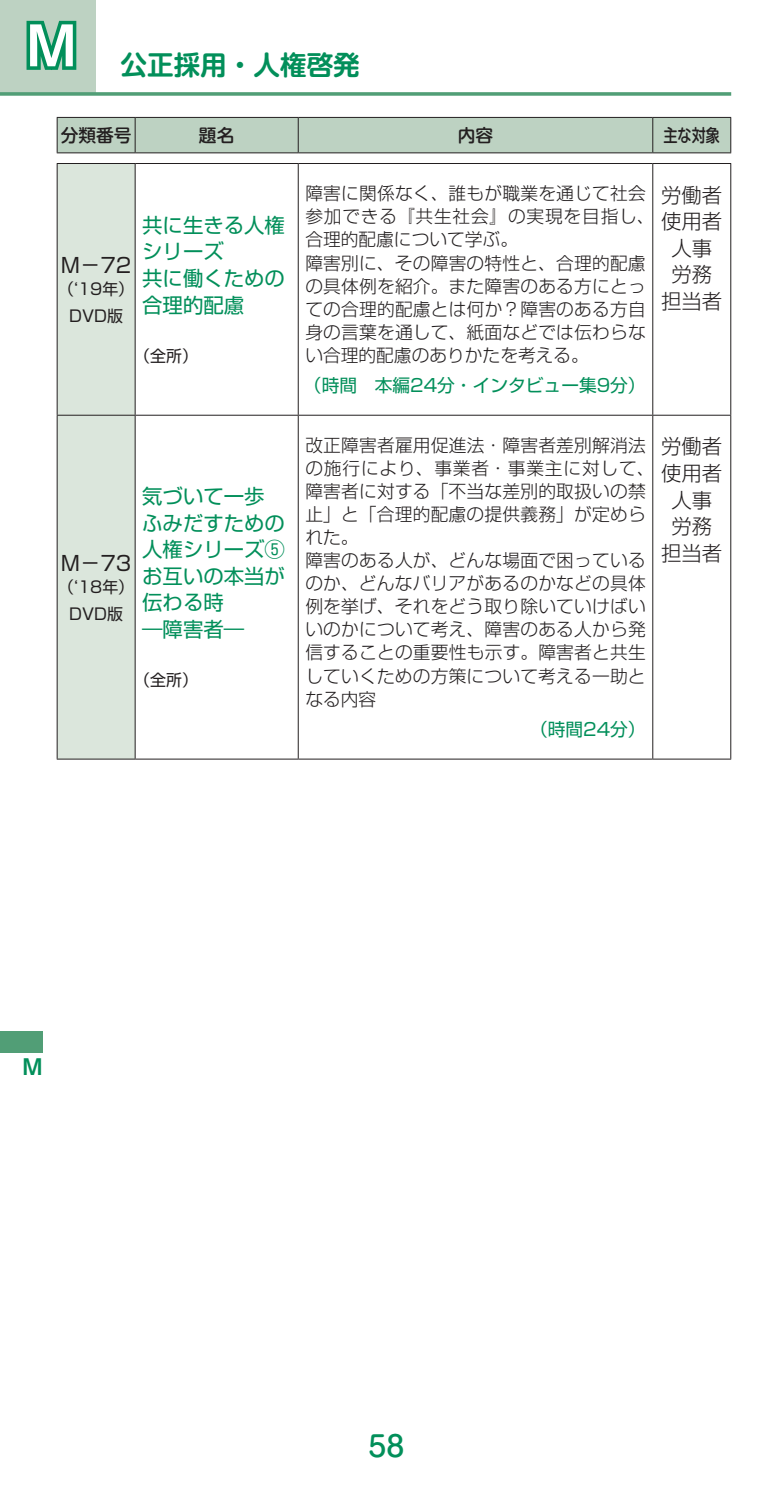
<style>
.page{position:relative;width:780px;height:1489px;background:#fff}
.page>*{position:absolute;margin:0;border:0;box-sizing:border-box;transform-origin:0 0}
.t1{font:500 28.25px "Shin M Go Pr 6";color:#028f5a}
.t2{font:700 26.5px "Shin M Go Pr 6 De";color:#028f5a}
.t3{font:700 21.25px "Shin Go Pr 6 De";color:#028f5a}
.t4{font:20.25px/26.5px "Shin Go Pr 6";color:#028f5a}
.t5{font:300 20.25px/26.5px "Shin Go Pr 6";color:#231f20;text-align:center}
.t6{font:20.25px "Shin Go Pr 6";color:#231f20}
.t7{font:300 17.75px/23px "Shin Go Pr 6";letter-spacing:.01em;color:#231f20}
.t8{font:17.75px "Shin Go Pr 6";color:#028f5a}
.t9{font:500 17.75px "Shin M Go Pr 6";color:#231f20}
.t10{font:500 17.75px "Shin M Go Pr 6";color:#231f20;scale:.8 1}
.t11{font:16px/26.5px "Shin Go Pr 6";color:#231f20;text-align:center}
</style>
<div class="page">
<div style="left:58px;top:118px;width:672px;height:34px;background:#bdd2c2"></div>
<hr style="left:57px;top:117px;width:78px;height:1px;background:#231f20">
<hr style="left:57px;top:118px;width:1px;height:34px;background:#231f20">
<hr style="left:135px;top:117px;width:163px;height:1px;background:#231f20">
<hr style="left:135px;top:118px;width:1px;height:34px;background:#231f20">
<hr style="left:298px;top:117px;width:354px;height:1px;background:#231f20">
<hr style="left:298px;top:118px;width:1px;height:34px;background:#231f20">
<hr style="left:652px;top:117px;width:79px;height:1px;background:#231f20">
<hr style="left:652px;top:118px;width:1px;height:34px;background:#231f20">
<hr style="left:730px;top:118px;width:1px;height:34px;background:#231f20">
<hr style="left:57px;top:152px;width:78px;height:1px;background:#231f20">
<hr style="left:135px;top:152px;width:163px;height:1px;background:#231f20">
<hr style="left:298px;top:152px;width:354px;height:1px;background:#231f20">
<hr style="left:652px;top:152px;width:79px;height:1px;background:#231f20">
<div style="left:58px;top:164px;width:77px;height:594px;background:#dbe6dc"></div>
<hr style="left:57px;top:163px;width:78px;height:1px;background:#231f20">
<hr style="left:57px;top:164px;width:1px;height:251px;background:#231f20">
<hr style="left:135px;top:163px;width:163px;height:1px;background:#231f20">
<hr style="left:135px;top:164px;width:1px;height:251px;background:#231f20">
<hr style="left:298px;top:163px;width:354px;height:1px;background:#231f20">
<hr style="left:298px;top:164px;width:1px;height:251px;background:#231f20">
<hr style="left:652px;top:163px;width:79px;height:1px;background:#231f20">
<hr style="left:652px;top:164px;width:1px;height:251px;background:#231f20">
<hr style="left:730px;top:164px;width:1px;height:251px;background:#231f20">
<hr style="left:57px;top:415px;width:78px;height:1px;background:#231f20">
<hr style="left:57px;top:415px;width:1px;height:343px;background:#231f20">
<hr style="left:135px;top:415px;width:163px;height:1px;background:#231f20">
<hr style="left:135px;top:415px;width:1px;height:343px;background:#231f20">
<hr style="left:298px;top:415px;width:354px;height:1px;background:#231f20">
<hr style="left:298px;top:415px;width:1px;height:343px;background:#231f20">
<hr style="left:652px;top:415px;width:79px;height:1px;background:#231f20">
<hr style="left:652px;top:415px;width:1px;height:343px;background:#231f20">
<hr style="left:730px;top:415px;width:1px;height:343px;background:#231f20">
<hr style="left:57px;top:758px;width:78px;height:1px;background:#231f20">
<hr style="left:135px;top:758px;width:163px;height:1px;background:#231f20">
<hr style="left:298px;top:758px;width:354px;height:1px;background:#231f20">
<hr style="left:652px;top:758px;width:79px;height:1px;background:#231f20">
<div style="left:0;top:0;width:96px;height:92px;background:#bdd2c2"></div>
<svg style="left:0;top:92px;width:731px;height:4px;background:#64a884"></svg>
<svg style="left:26px;top:20px;width:51px;height:50px;background:#1e9969"></svg>
<div style="left:0;top:1031px;width:43px;height:21px;background:#519e76"></div>
<h2 class="t2" style="left:26px;top:43px;width:335px"><sup>M</sup> 公正採用・人権啓発</h2>
<p class="t9" style="left:61px;top:121px;width:72px">分類番号</p>
<p class="t9" style="left:199px;top:121px;width:37px">題名</p>
<p class="t9" style="left:458px;top:121px;width:37px">内容</p>
<p class="t10" style="left:663px;top:121px;width:72px">主な対象</p>
<p class="t6" style="left:61px;top:248px;width:72px">M－72</p>
<p class="t11" style="left:58px;top:275px;width:78px">（‘19年）<br>DVD版</p>
<p class="t4" style="left:142px;top:210px;width:144px">共に生きる人権シリーズ<br>共に働くための合理的配慮</p>
<p class="t11" style="left:134px;top:341px;width:65px">（全所）</p>
<p class="t6" style="left:61px;top:546px;width:72px">M－73</p>
<p class="t11" style="left:58px;top:572px;width:78px">（‘18年）<br>DVD版</p>
<p class="t4" style="left:142px;top:481px;width:144px">気づいて一歩ふみだすための人権シリーズ⑤お互いの本当が伝わる時<br>―障害者―</p>
<p class="t11" style="left:134px;top:665px;width:65px">（全所）</p>
<p class="t7" style="left:305px;top:180px;width:351px">障害に関係なく、誰もが職業を通じて社会参加できる『共生社会』の実現を目指し、合理的配慮について学ぶ。<br>障害別に、その障害の特性と、合理的配慮の具体例を紹介。また障害のある方にとっての合理的配慮とは何か？障害のある方自身の言葉を通して、紙面などでは伝わらない合理的配慮のありかたを考える。</p>
<p class="t8" style="left:304px;top:370px;width:343px">（時間　本編24分・インタビュー集9分）</p>
<p class="t5" style="left:661px;top:180px;width:63px">労働者使用者人事労務担当者</p>
<p class="t7" style="left:305px;top:432px;width:351px">改正障害者雇用促進法・障害者差別解消法の施行により、事業者・事業主に対して、障害者に対する「不当な差別的取扱いの禁止」と「合理的配慮の提供義務」が定められた。<br>障害のある人が、どんな場面で困っているのか、どんなバリアがあるのかなどの具体例を挙げ、それをどう取り除いていけばいいのかについて考え、障害のある人から発信することの重要性も示す。障害者と共生していくための方策について考える一助となる内容</p>
<p class="t8" style="left:530px;top:714px;width:117px">（時間24分）</p>
<p class="t5" style="left:661px;top:431px;width:63px">労働者使用者人事労務担当者</p>
<p class="t3" style="left:22px;top:1049px;width:22px">M</p>
<h1 class="t1" style="left:368px;top:1423px;width:37px">58</h1>
</div>
